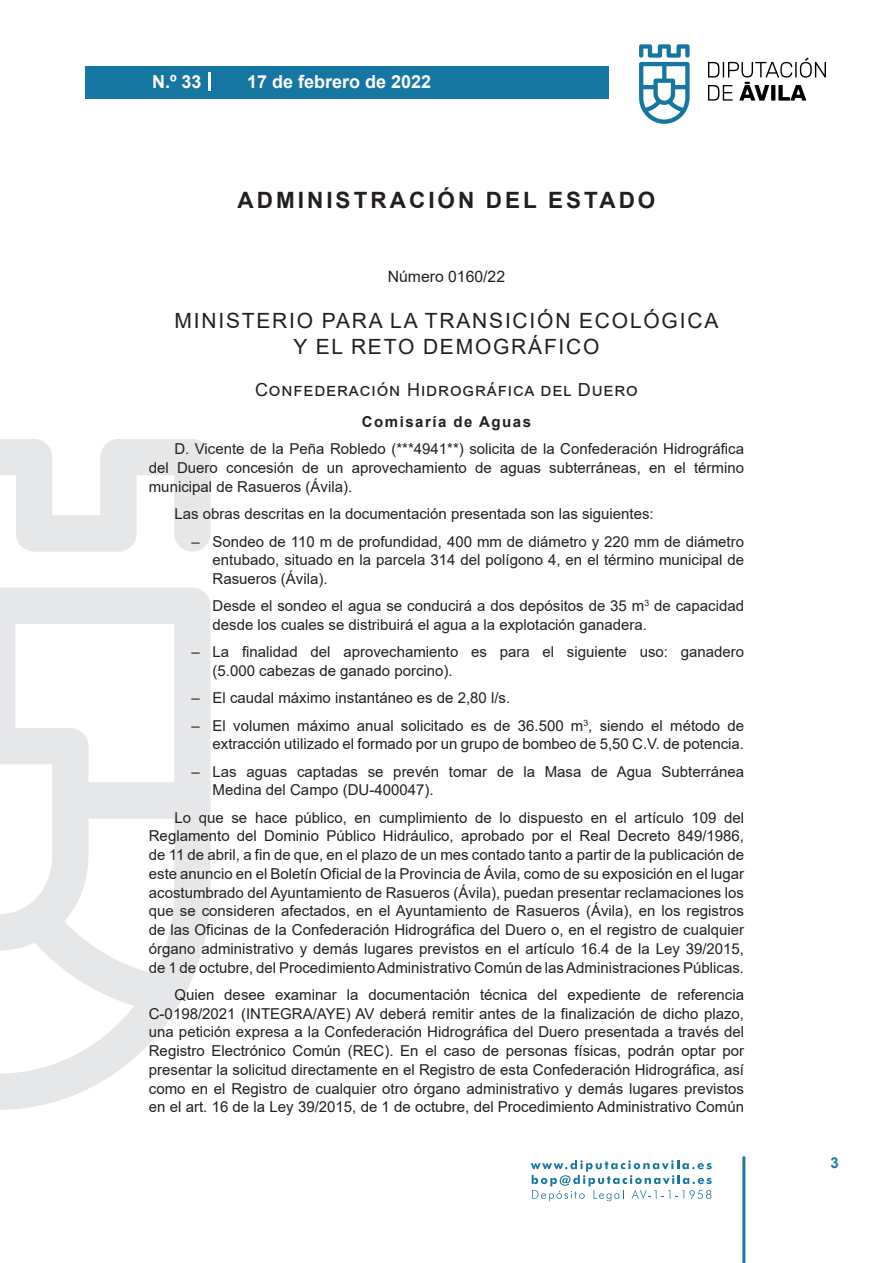
<style>
.page{position:relative;width:893px;height:1263px;background:#fff}
.page>*{position:absolute;margin:0;border:0;box-sizing:border-box;transform-origin:0 0}
.t1{font:700 22.5px "Arial";letter-spacing:.135em;color:#231f20}
.t2{font:21px/25.2px "Arial";letter-spacing:.085em;color:#231f20;text-align:center}
.t3{font:18px "Arial";letter-spacing:.05em;color:#231f20}
.t4{font:700 18px "Arial";color:#fff}
.t5{font:15.75px "Arial";color:#231f20}
.t6{font:15px/18.8px "Arial";color:#231f20;text-align:justify}
.t7{font:700 15px "Arial";letter-spacing:.1em;color:#231f20}
.t8{font:700 15px "Arial";color:#1d76a4}
</style>
<div class="page">
<svg style="left:531px;top:1160px;width:181px;height:41px"></svg>
<div style="left:85px;top:66px;width:523px;height:33px;background:#1676a2"></div>
<svg style="left:639px;top:44px;width:51px;height:80px"></svg>
<svg style="left:708px;top:58px;width:118px;height:43px"></svg>
<hr style="left:742px;top:1156px;width:3px;height:107px;background:#1d76a4">
<svg style="left:208px;top:72px;width:2px;height:18px"></svg>
<svg style="left:0;top:439px;width:211px;height:671px"></svg>
<p class="t4" style="left:152px;top:69px;width:51px">N.º 33</p>
<p class="t4" style="left:247px;top:69px;width:186px">17 de febrero de 2022</p>
<h1 class="t1" style="left:237px;top:184px;width:419px">ADMINISTRACIÓN DEL ESTADO</h1>
<p class="t5" style="left:388px;top:266px;width:119px">Número 0160/22</p>
<h2 class="t2" style="left:175px;top:308px;width:545px">MINISTERIO PARA LA TRANSICIÓN ECOLÓGICA<br>Y EL RETO DEMOGRÁFICO</h2>
<p class="t3" style="left:255px;top:378px;width:384px">Confederación Hidrográfica del Duero</p>
<p class="t7" style="left:362px;top:411px;width:171px">Comisaría de Aguas</p>
<p class="t6" style="left:149px;top:440px;width:597px;text-indent:26px">D. Vicente de la Peña Robledo (***4941**) solicita de la Confederación Hidrográfica del Duero concesión de un aprovechamiento de aguas subterráneas, en el término municipal de Rasueros (Ávila).</p>
<p class="t6" style="left:174px;top:504px;width:481px">Las obras descritas en la documentación presentada son las siguientes:</p>
<p class="t6" style="left:213px;top:532px;width:533px;text-indent:-21px">– Sondeo de 110 m de profundidad, 400 mm de diámetro y 220 mm de diámetro entubado, situado en la parcela 314 del polígono 4, en el término municipal de Rasueros (Ávila).</p>
<p class="t6" style="left:213px;top:596px;width:533px">Desde el sondeo el agua se conducirá a dos depósitos de 35 m<sup>3</sup> de capacidad desde los cuales se distribuirá el agua a la explotación ganadera.</p>
<p class="t6" style="left:213px;top:642px;width:533px;text-indent:-21px">– La finalidad del aprovechamiento es para el siguiente uso: ganadero (5.000 cabezas de ganado porcino).</p>
<p class="t6" style="left:191px;top:688px;width:320px">– El caudal máximo instantáneo es de 2,80 l/s.</p>
<p class="t6" style="left:191px;top:716px;width:554px;text-align:right">– El volumen máximo anual solicitado es de 36.500 m<sup>3</sup>, siendo el método de extracción utilizado el formado por un grupo de bombeo de 5,50 C.V. de potencia.</p>
<p class="t6" style="left:213px;top:762px;width:533px;text-indent:-21px">– Las aguas captadas se prevén tomar de la Masa de Agua Subterránea<br>Medina del Campo (DU-400047).</p>
<p class="t6" style="left:149px;top:808px;width:597px;text-indent:26px">Lo que se hace público, en cumplimiento de lo dispuesto en el artículo 109 del Reglamento del Dominio Público Hidráulico, aprobado por el Real Decreto 849/1986, de 11 de abril, a fin de que, en el plazo de un mes contado tanto a partir de la publicación de este anuncio en el Boletín Oficial de la Provincia de Ávila, como de su exposición en el lugar acostumbrado del Ayuntamiento de Rasueros (Ávila), puedan presentar reclamaciones los que se consideren afectados, en el Ayuntamiento de Rasueros (Ávila), en los registros de las Oficinas de la Confederación Hidrográfica del Duero o, en el registro de cualquier órgano administrativo y demás lugares previstos en el artículo 16.4 de la Ley 39/2015, de 1 de octubre, del Procedimiento Administrativo Común de las Administraciones Públicas.</p>
<p class="t6" style="left:149px;top:985px;width:597px;text-indent:26px">Quien desee examinar la documentación técnica del expediente de referencia C-0198/2021 (INTEGRA/AYE) AV deberá remitir antes de la finalización de dicho plazo, una petición expresa a la Confederación Hidrográfica del Duero presentada a través del Registro Electrónico Común (REC). En el caso de personas físicas, podrán optar por presentar la solicitud directamente en el Registro de esta Confederación Hidrográfica, así como en el Registro de cualquier otro órgano administrativo y demás lugares previstos en el art. 16 de la Ley 39/2015, de 1 de octubre, del Procedimiento Administrativo Común</p>
<p class="t8" style="left:831px;top:1152px;width:10px">3</p>
</div>
